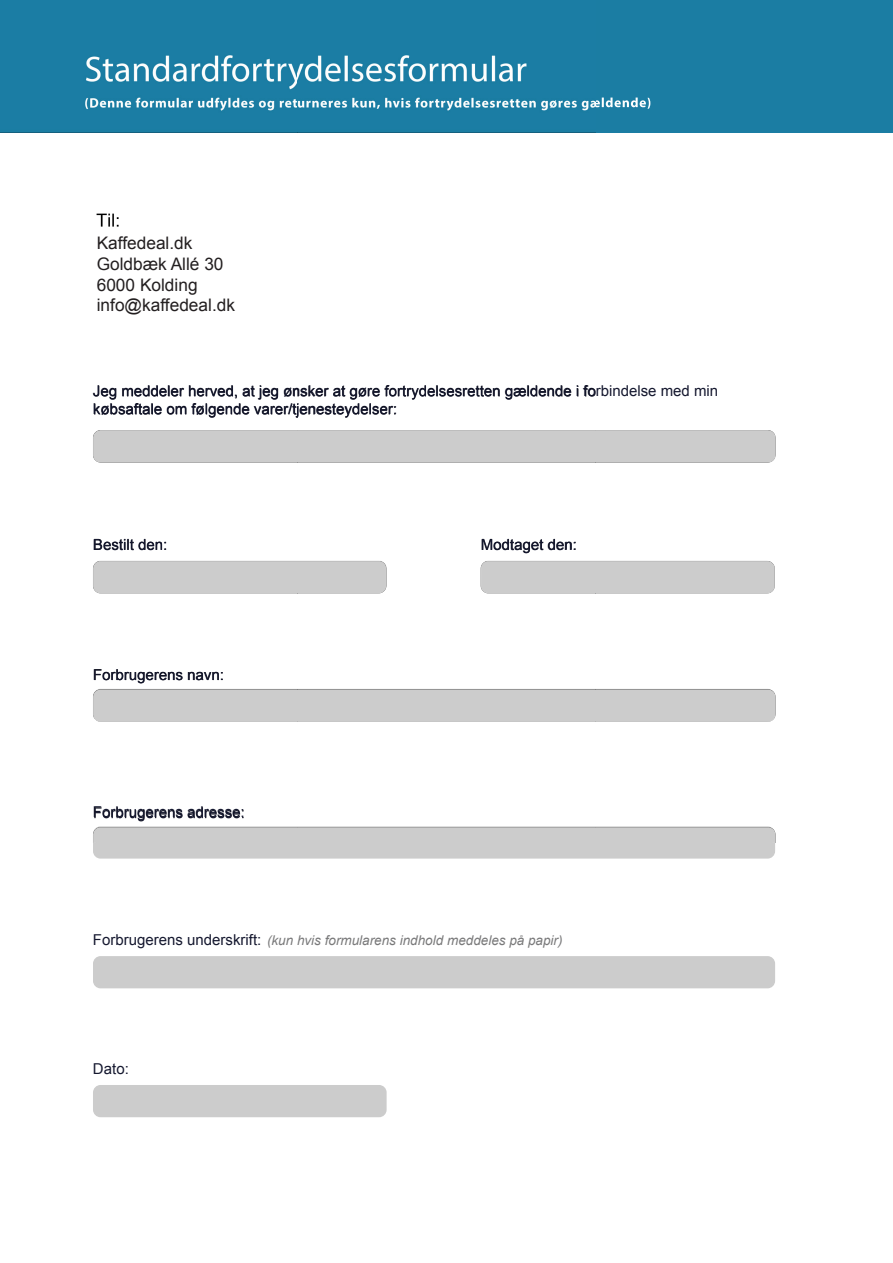
<style>
.page{position:relative;width:893px;height:1263px;background:#fff}
.page>*{position:absolute;margin:0;border:0;box-sizing:border-box;transform-origin:0 0}
.t1{font:17.25px "Arial";color:#231f20}
.t2{font:15px/18px "Arial";color:#15182f}
.t3{font:italic 13.5px "Arial";color:#79797a}
</style>
<div class="page">
<div style="left:93px;top:826px;width:682px;height:32px;background:#ccc;border-radius:7px"></div>
<div style="left:93px;top:956px;width:682px;height:32px;background:#ccc;border-radius:7px"></div>
<div style="left:93px;top:1085px;width:294px;height:32px;background:#ccc;border-radius:7px"></div>
<div style="left:0;top:0;width:892px;height:132px;background:#1b7da3"></div>
<svg style="left:595px;top:97px;width:55px;height:12px"></svg>
<img style="left:0;top:55px;width:595px;height:363px">
<img style="left:93px;top:430px;width:683px;height:412px">
<div style="left:0;top:234px;width:696px;height:100px;background:#fff"></div>
<p class="t1" style="left:97px;top:232px;width:97px">Kaffedeal.dk</p>
<p class="t1" style="left:97px;top:252px;width:128px">Goldbæk Allé 30</p>
<p class="t1" style="left:97px;top:273px;width:102px">6000 Kolding</p>
<p class="t1" style="left:97px;top:294px;width:140px">info@kaffedeal.dk</p>
<p class="t2" style="left:93px;top:381px;width:627px">Jeg meddeler herved, at jeg ønsker at gøre fortrydelsesretten gældende i forbindelse med min købsaftale om følgende varer/tjenesteydelser:</p>
<p class="t2" style="left:93px;top:535px;width:76px">Bestilt den:</p>
<p class="t2" style="left:93px;top:665px;width:132px">Forbrugerens navn:</p>
<p class="t2" style="left:481px;top:535px;width:97px">Modtaget den:</p>
<p class="t2" style="left:93px;top:803px;width:153px">Forbrugerens adresse:</p>
<p class="t2" style="left:93px;top:931px;width:170px">Forbrugerens underskrift:</p>
<p class="t3" style="left:267px;top:931px;width:297px">(kun hvis formularens indhold meddeles på papir)</p>
<p class="t2" style="left:93px;top:1060px;width:37px">Dato:</p>
</div>
